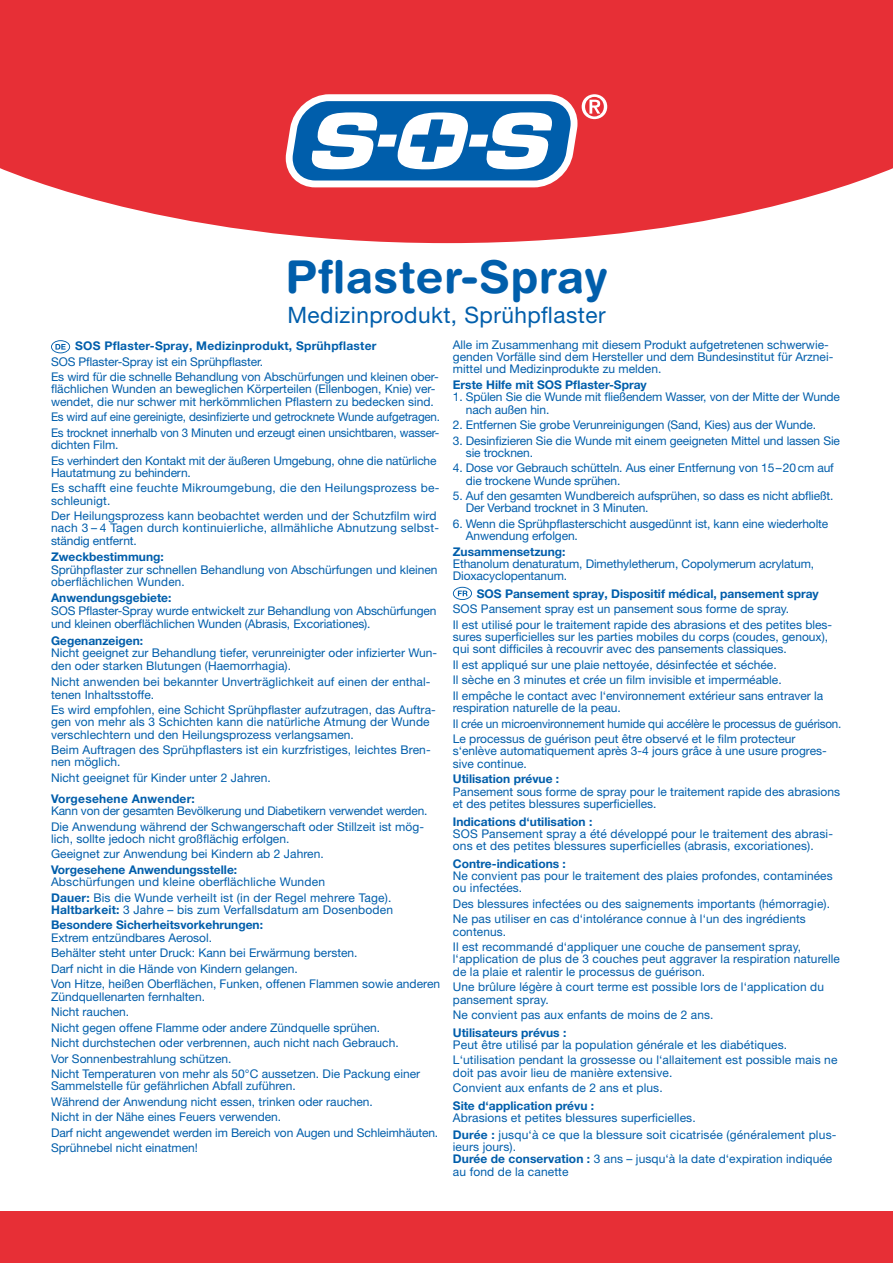
<style>
.page{position:relative;width:893px;height:1263px;background:#fff}
.page>*{position:absolute;margin:0;border:0;box-sizing:border-box;transform-origin:0 0}
.t1{font:700 45.3px "Helvetica Rounded LT Std";letter-spacing:.01em;color:#005eab}
.t2{font:22.65px "Helvetica Neue LT Pro";letter-spacing:.02em;color:#005eab}
.t3{font:12px/15.5px "Helvetica Neue LT Pro";color:#005eab}
.t4{font:700 12px/15.5px "Helvetica Neue LT Pro";color:#005eab}
.t5{font:12px/15.5px "Helvetica Neue LT Pro";letter-spacing:.02em;color:#005eab}
.t6{font:700 12px "Helvetica Neue LT Pro";letter-spacing:.02em;color:#005eab}
.s1{font-weight:700}
.s2{font-weight:400}
</style>
<div class="page">
<svg style="left:51px;top:340px;width:19px;height:13px"></svg>
<svg style="left:453px;top:587px;width:19px;height:13px"></svg>
<svg style="left:0;top:0;width:893px;height:243px;fill:#e72f36"></svg>
<div style="left:0;top:1212px;width:893px;height:51px;background:#e72f36"></div>
<svg style="left:286px;top:94px;width:321px;height:93px"></svg>
<h1 class="t1" style="left:285px;top:249px;width:324px">Pflaster-Spray</h1>
<h2 class="t2" style="left:287px;top:301px;width:320px">Medizinprodukt, Sprühpflaster</h2>
<p class="t6" style="left:75px;top:338px;width:303px">SOS Pflaster-Spray, Medizinprodukt, Sprühpflaster</p>
<p class="t3" style="left:51px;top:353px;width:388px">SOS Pflaster-Spray ist ein Sprühpflaster.<br>Es wird für die schnelle Behandlung von Abschürfungen und kleinen ober‑</p>
<p class="t3" style="left:51px;top:383px;width:386px;line-height:12.3px">flächlichen Wunden an beweglichen Körperteilen (Ellenbogen, Knie) ver&shy;wendet, die nur schwer mit herkömmlichen Pflastern zu bedecken sind.</p>
<p class="t3" style="left:51px;top:409px;width:391px">Es wird auf eine gereinigte, desinfizierte und getrocknete Wunde aufgetragen.<br>Es trocknet innerhalb von 3 Minuten und erzeugt einen unsichtbaren, wasser‑</p>
<p class="t3" style="left:51px;top:437px;width:387px">dichten Film.<br>Es verhindert den Kontakt mit der äußeren Umgebung, ohne die natürliche</p>
<p class="t5" style="left:51px;top:465px;width:389px">Hautatmung zu behindern.<br>Es schafft eine feuchte Mikroumgebung, die den Heilungsprozess be‑</p>
<p class="t3" style="left:51px;top:492px;width:387px">schleunigt.<br>Der Heilungsprozess kann beobachtet werden und der Schutzfilm wird</p>
<p class="t5" style="left:51px;top:522px;width:388px;line-height:12.3px">nach 3 – 4 Tagen durch kontinuierliche, allmähliche Abnutzung selbst‑ ständig entfernt.</p>
<p class="t4" style="left:51px;top:548px;width:114px">Zweckbestimmung:</p>
<p class="t3" style="left:51px;top:563px;width:388px;line-height:12.3px">Sprühpflaster zur schnellen Behandlung von Abschürfungen und kleinen oberflächlichen Wunden.</p>
<p class="t4" style="left:51px;top:590px;width:122px">Anwendungsgebiete:</p>
<p class="t3" style="left:51px;top:604px;width:387px;line-height:12.3px">SOS Pflaster-Spray wurde entwickelt zur Behandlung von Abschürfungen und kleinen oberflächlichen Wunden (Abrasis, Excoriationes).</p>
<p class="t4" style="left:51px;top:633px;width:94px">Gegenanzeigen:</p>
<p class="t3" style="left:51px;top:647px;width:387px;line-height:12.3px">Nicht geeignet zur Behandlung tiefer, verunreinigter oder infizierter Wun‑ den oder starken Blutungen (Haemorrhagia).</p>
<p class="t3" style="left:51px;top:676px;width:381px;line-height:12.3px">Nicht anwenden bei bekannter Unverträglichkeit auf einen der enthal&shy;tenen Inhaltsstoffe.</p>
<p class="t3" style="left:51px;top:703px;width:386px;line-height:12.3px">Es wird empfohlen, eine Schicht Sprühpflaster aufzutragen, das Auftra&shy;gen von mehr als 3 Schichten kann die natürliche Atmung der Wunde verschlechtern und den Heilungsprozess verlangsamen.</p>
<p class="t3" style="left:51px;top:743px;width:381px;line-height:12.3px">Beim Auftragen des Sprühpflasters ist ein kurzfristiges, leichtes Bren&shy;nen möglich.</p>
<p class="t3" style="left:51px;top:770px;width:221px">Nicht geeignet für Kinder unter 2 Jahren.</p>
<p class="t6" style="left:51px;top:791px;width:145px">Vorgesehene Anwender:</p>
<p class="t3" style="left:51px;top:803px;width:378px">Kann von der gesamten Bevölkerung und Diabetikern verwendet werden.<br>Die Anwendung während der Schwangerschaft oder Stillzeit ist mög-</p>
<p class="t3" style="left:51px;top:830px;width:274px">lich, sollte jedoch nicht großflächig erfolgen.<br>Geeignet zur Anwendung bei Kindern ab 2 Jahren.</p>
<p class="t4" style="left:51px;top:861px;width:188px">Vorgesehene Anwendungsstelle:</p>
<p class="t3" style="left:51px;top:874px;width:342px">Abschürfungen und kleine oberflächliche Wunden<br><span class="s1">Dauer:</span> Bis die Wunde verheilt ist (in der Regel mehrere Tage).</p>
<p class="t4" style="left:51px;top:901px;width:344px">Haltbarkeit: <span class="s2">3 Jahre – bis zum Verfallsdatum am Dosenboden<br></span>Besondere Sicherheitsvorkehrungen:</p>
<p class="t3" style="left:51px;top:929px;width:391px">Extrem entzündbares Aerosol.<br>Behälter steht unter Druck: Kann bei Erwärmung bersten.<br>Darf nicht in die Hände von Kindern gelangen.<br>Von Hitze, heißen Oberflächen, Funken, offenen Flammen sowie anderen</p>
<p class="t3" style="left:51px;top:988px;width:371px">Zündquellenarten fernhalten.<br>Nicht rauchen.<br>Nicht gegen offene Flamme oder andere Zündquelle sprühen.<br>Nicht durchstechen oder verbrennen, auch nicht nach Gebrauch.<br>Vor Sonnenbestrahlung schützen.<br>Nicht Temperaturen von mehr als 50°C aussetzen. Die Packung einer</p>
<p class="t3" style="left:51px;top:1078px;width:389px">Sammelstelle für gefährlichen Abfall zuführen.<br>Während der Anwendung nicht essen, trinken oder rauchen.<br>Nicht in der Nähe eines Feuers verwenden.<br>Darf nicht angewendet werden im Bereich von Augen und Schleimhäuten.<br>Sprühnebel nicht einatmen!</p>
<p class="t3" style="left:453px;top:338px;width:382px;line-height:12.3px">Alle im Zusammenhang mit diesem Produkt aufgetretenen schwerwie&shy;genden Vorfälle sind dem Hersteller und dem Bundesinstitut für Arznei&shy;mittel und Medizinprodukte zu melden.</p>
<p class="t4" style="left:453px;top:377px;width:195px">Erste Hilfe mit SOS Pflaster-Spray</p>
<p class="t3" style="left:466px;top:390px;width:376px;line-height:12.3px;text-indent:-13px">1. Spülen Sie die Wunde mit fließendem Wasser, von der Mitte der Wunde nach außen hin.</p>
<p class="t3" style="left:453px;top:417px;width:365px">2. Entfernen Sie grobe Verunreinigungen (Sand, Kies) aus der Wunde.</p>
<p class="t3" style="left:466px;top:434px;width:376px;line-height:12.3px;text-indent:-13px">3. Desinfizieren Sie die Wunde mit einem geeigneten Mittel und lassen Sie sie trocknen.</p>
<p class="t3" style="left:466px;top:462px;width:369px;line-height:12.3px;text-indent:-13px">4. Dose vor Gebrauch schütteln. Aus einer Entfernung von 15–20cm auf die trockene Wunde sprühen.</p>
<p class="t3" style="left:466px;top:489px;width:369px;line-height:12.3px;text-indent:-13px">5. Auf den gesamten Wundbereich aufsprühen, so dass es nicht abfließt.<br>Der Verband trocknet in 3 Minuten.</p>
<p class="t3" style="left:466px;top:517px;width:364px;line-height:12.3px;text-indent:-13px">6. Wenn die Sprühpflasterschicht ausgedünnt ist, kann eine wiederholte<br>Anwendung erfolgen.</p>
<p class="t4" style="left:453px;top:543px;width:114px">Zusammensetzung:</p>
<p class="t3" style="left:453px;top:557px;width:363px;line-height:12.3px">Ethanolum denaturatum, Dimethyletherum, Copolymerum acrylatum,<br>Dioxacyclopentanum.</p>
<p class="t4" style="left:477px;top:585px;width:343px">SOS Pansement spray, Dispositif médical, pansement spray</p>
<p class="t3" style="left:453px;top:601px;width:381px">SOS Pansement spray est un pansement sous forme de spray.<br>Il est utilisé pour le traitement rapide des abrasions et des petites bles-</p>
<p class="t3" style="left:453px;top:630px;width:377px;line-height:12.3px">sures superficielles sur les parties mobiles du corps (coudes, genoux), qui sont difficiles à recouvrir avec des pansements classiques.</p>
<p class="t3" style="left:453px;top:657px;width:372px">Il est appliqué sur une plaie nettoyée, désinfectée et séchée.<br>Il sèche en 3 minutes et crée un film invisible et imperméable.<br>Il empêche le contact avec l‘environnement extérieur sans entraver la</p>
<p class="t3" style="left:453px;top:700px;width:390px">respiration naturelle de la peau.<br>Il crée un microenvironnement humide qui accélère le processus de guérison.<br>Le processus de guérison peut être observé et le film protecteur</p>
<p class="t3" style="left:453px;top:745px;width:375px;line-height:12.3px">s‘enlève automatiquement après 3-4 jours grâce à une usure progres&shy;sive continue.</p>
<p class="t4" style="left:453px;top:771px;width:108px">Utilisation prévue :</p>
<p class="t3" style="left:453px;top:785px;width:389px;line-height:12.3px">Pansement sous forme de spray pour le traitement rapide des abrasions et des petites blessures superficielles.</p>
<p class="t4" style="left:453px;top:813px;width:141px">Indications d‘utilisation :</p>
<p class="t3" style="left:453px;top:827px;width:382px;line-height:12.3px">SOS Pansement spray a été développé pour le traitement des abrasi&shy;ons et des petites blessures superficielles (abrasis, excoriationes).</p>
<p class="t4" style="left:453px;top:855px;width:115px">Contre-indications :</p>
<p class="t3" style="left:453px;top:869px;width:381px;line-height:12.3px">Ne convient pas pour le traitement des plaies profondes, contaminées ou infectées.</p>
<p class="t3" style="left:453px;top:895px;width:379px">Des blessures infectées ou des saignements importants (hémorragie).<br>Ne pas utiliser en cas d‘intolérance connue à l‘un des ingrédients</p>
<p class="t3" style="left:453px;top:923px;width:350px">contenus.<br>Il est recommandé d‘appliquer une couche de pansement spray,</p>
<p class="t3" style="left:453px;top:953px;width:389px;line-height:12.3px">l‘application de plus de 3 couches peut aggraver la respiration naturelle de la plaie et ralentir le processus de guérison.</p>
<p class="t3" style="left:453px;top:980px;width:373px;line-height:12.3px">Une brûlure légère à court terme est possible lors de l‘application du pansement spray.</p>
<p class="t3" style="left:453px;top:1007px;width:262px">Ne convient pas aux enfants de moins de 2 ans.</p>
<p class="t4" style="left:453px;top:1024px;width:115px">Utilisateurs prévus :</p>
<p class="t3" style="left:453px;top:1036px;width:386px">Peut être utilisé par la population générale et les diabétiques.<br>L‘utilisation pendant la grossesse ou l‘allaitement est possible mais ne</p>
<p class="t3" style="left:453px;top:1064px;width:221px">doit pas avoir lieu de manière extensive.<br>Convient aux enfants de 2 ans et plus.</p>
<p class="t4" style="left:453px;top:1097px;width:143px">Site d‘application prévu :</p>
<p class="t3" style="left:453px;top:1109px;width:385px;line-height:16.5px">Abrasions et petites blessures superficielles.<br><span class="s1">Durée :</span> jusqu‘à ce que la blessure soit cicatrisée (généralement plus-</p>
<p class="t3" style="left:453px;top:1140px;width:381px;line-height:12.3px">ieurs jours).<br><span class="s1">Durée de conservation :</span> 3 ans – jusqu‘à la date d‘expiration indiquée au fond de la canette</p>
</div>
